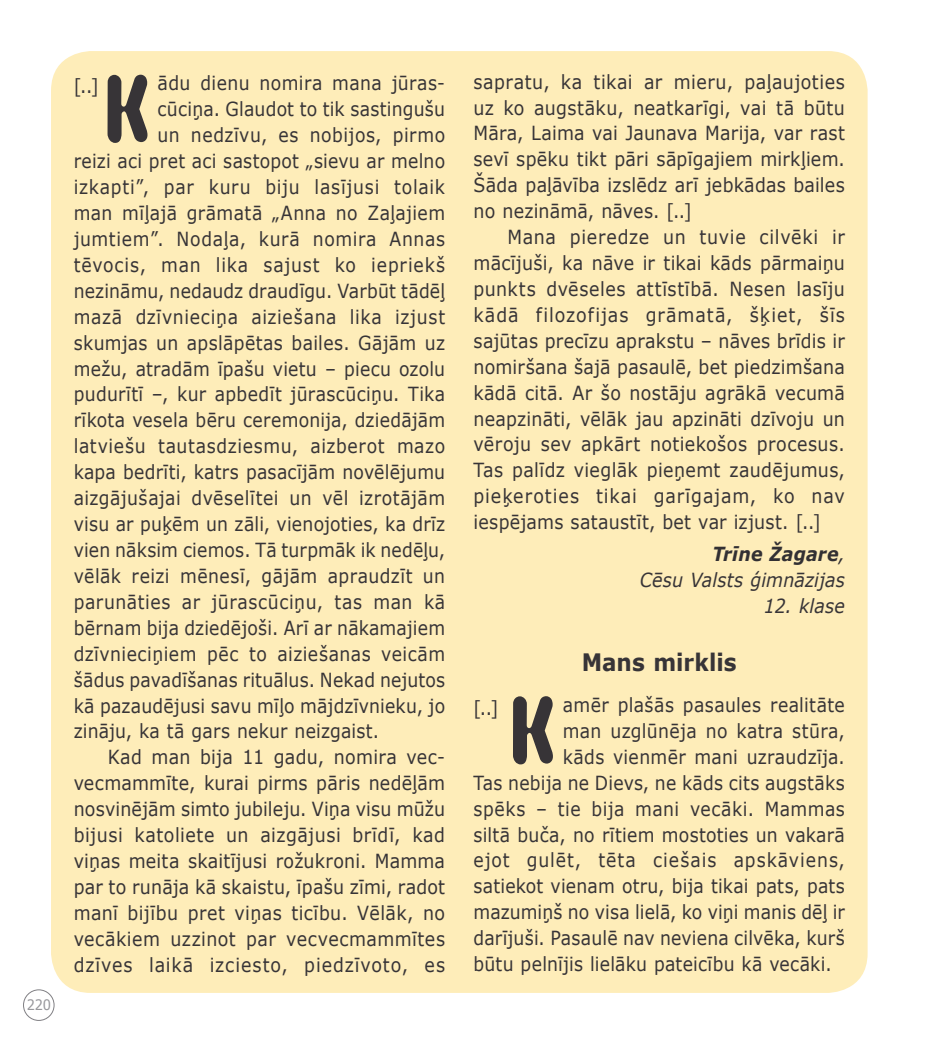
<style>
.page{position:relative;width:947px;height:1044px;background:#fff}
.page>*{position:absolute;margin:0;border:0;box-sizing:border-box;transform-origin:0 0}
.t1{font:82px "La Amy";color:#373437;scale:.9 1}
.t2{font:700 24px "Verdana";color:#373437;scale:.9 1}
.t3{font:19.4px "Verdana";letter-spacing:.02em;color:#373437;scale:.89 1}
.t4{font:19.4px/25.8px "Verdana";letter-spacing:.02em;color:#373437;text-align:justify;scale:.9 1}
.t5{font:19.4px "Verdana";letter-spacing:.045em;color:#373437;scale:.89 1}
.t6{font:italic 19.4px/25.8px "Verdana";letter-spacing:.01em;color:#373437;text-align:right;scale:.9 1}
.t7{font:19.4px "Verdana";letter-spacing:.05em;color:#373437;scale:.9 1}
.t8{font:19.4px "Verdana";letter-spacing:.06em;color:#373437;scale:.89 1}
.t9{font:14.4px "Verdana";color:#98989c;scale:.9 1}
.s1{font-weight:700;color:#323033}
.s2{color:#323033}
</style>
<div class="page">
<div style="left:51px;top:51px;width:816px;height:941px;background:#feedb9;border-radius:40px"></div>
<div style="left:23px;top:989px;width:31px;height:31px;border:1px solid #68676c;border-radius:50%"></div>
<p class="t9" style="left:26px;top:995px;width:29px">220</p>
<p class="t4" style="left:74px;top:73px;width:29px">[..]</p>
<h1 class="t1" style="left:102px;top:54px;width:54px">K</h1>
<p class="t4" style="left:157px;top:71px;width:321px">ādu dienu nomira mana jūras-</p>
<p class="t3" style="left:157px;top:97px;width:325px">cūciņa. Glaudot to tik sastingušu</p>
<p class="t3" style="left:157px;top:123px;width:325px">un nedzīvu, es nobijos, pirmo</p>
<p class="t3" style="left:74px;top:149px;width:419px">reizi aci pret aci sastopot „sievu ar melno</p>
<p class="t5" style="left:74px;top:175px;width:419px">izkapti”, par kuru biju lasījusi tolaik</p>
<p class="t3" style="left:74px;top:200px;width:419px">man mīļajā grāmatā „Anna no Zaļajiem</p>
<p class="t3" style="left:74px;top:226px;width:419px">jumtiem”. Nodaļa, kurā nomira Annas</p>
<p class="t5" style="left:74px;top:252px;width:419px">tēvocis, man lika sajust ko iepriekš</p>
<p class="t3" style="left:74px;top:278px;width:419px">nezināmu, nedaudz draudīgu. Varbūt tādēļ</p>
<p class="t3" style="left:74px;top:304px;width:419px">mazā dzīvnieciņa aiziešana lika izjust</p>
<p class="t3" style="left:74px;top:330px;width:419px">skumjas un apslāpētas bailes. Gājām uz</p>
<p class="t3" style="left:74px;top:356px;width:419px">mežu, atradām īpašu vietu ‒ piecu ozolu</p>
<p class="t3" style="left:74px;top:382px;width:419px">pudurītī ‒, kur apbedīt jūrascūciņu. Tika</p>
<p class="t3" style="left:74px;top:408px;width:419px">rīkota vesela bēru ceremonija, dziedājām</p>
<p class="t3" style="left:74px;top:434px;width:419px">latviešu tautasdziesmu, aizberot mazo</p>
<p class="t3" style="left:74px;top:459px;width:419px">kapa bedrīti, katrs pasacījām novēlējumu</p>
<p class="t3" style="left:74px;top:485px;width:419px">aizgājušajai dvēselītei un vēl izrotājām</p>
<p class="t3" style="left:74px;top:511px;width:419px">visu ar puķēm un zāli, vienojoties, ka drīz</p>
<p class="t3" style="left:74px;top:537px;width:419px">vien nāksim ciemos. Tā turpmāk ik nedēļu,</p>
<p class="t3" style="left:74px;top:563px;width:419px">vēlāk reizi mēnesī, gājām apraudzīt un</p>
<p class="t3" style="left:74px;top:589px;width:419px">parunāties ar jūrascūciņu, tas man kā</p>
<p class="t3" style="left:74px;top:615px;width:419px">bērnam bija dziedējoši. Arī ar nākamajiem</p>
<p class="t3" style="left:74px;top:641px;width:419px">dzīvnieciņiem pēc to aiziešanas veicām</p>
<p class="t3" style="left:74px;top:667px;width:419px">šādus pavadīšanas rituālus. Nekad nejutos</p>
<p class="t3" style="left:74px;top:693px;width:419px">kā pazaudējusi savu mīļo mājdzīvnieku, jo</p>
<p class="t3" style="left:74px;top:718px;width:345px">zināju, ka tā gars nekur neizgaist.</p>
<p class="t4" style="left:108px;top:744px;width:376px">Kad man bija 11 gadu, nomira vec-</p>
<p class="t4" style="left:74px;top:770px;width:414px">vecmammīte, kurai pirms pāris nedēļām</p>
<p class="t4" style="left:74px;top:796px;width:414px">nosvinējām simto jubileju. Viņa visu mūžu</p>
<p class="t4" style="left:74px;top:822px;width:414px">bijusi katoliete un aizgājusi brīdī, kad</p>
<p class="t4" style="left:74px;top:848px;width:414px">viņas meita skaitījusi rožukroni. Mamma</p>
<p class="t4" style="left:74px;top:874px;width:414px">par to runāja kā skaistu, īpašu zīmi, radot</p>
<p class="t4" style="left:74px;top:899px;width:414px">manī bijību pret viņas ticību. Vēlāk, no</p>
<p class="t4" style="left:74px;top:925px;width:414px">vecākiem uzzinot par vecvecmammītes</p>
<p class="t7" style="left:74px;top:952px;width:414px">dzīves laikā izciesto, piedzīvoto, es</p>
<p class="t4" style="left:473px;top:69px;width:414px">sapratu, ka tikai ar mieru, paļaujoties uz ko augstāku, neatkarīgi, vai tā būtu Māra, Laima vai Jaunava Marija, var rast sevī spēku tikt pāri sāpīgajiem mirkļiem.<br>Šāda paļāvība izslēdz arī jebkādas bailes no nezināmā, nāves. [..]</p>
<p class="t4" style="left:473px;top:224px;width:414px;text-indent:34px">Mana pieredze un tuvie cilvēki ir mācījuši, ka nāve ir tikai kāds pārmaiņu punkts dvēseles attīstībā. Nesen lasīju kādā filozofijas grāmatā, šķiet, šīs sajūtas precīzu aprakstu – nāves brīdis ir nomiršana šajā pasaulē, bet piedzimšana kādā citā. Ar šo nostāju agrākā vecumā neapzināti, vēlāk jau apzināti dzīvoju un vēroju sev apkārt notiekošos procesus.<br>Tas palīdz vieglāk pieņemt zaudējumus, pieķeroties tikai garīgajam, ko nav iespējams sataustīt, bet var izjust. [..]</p>
<p class="t6" style="left:640px;top:541px;width:230px"><span class="s1">Trīne Žagare</span><span class="s2">,<br></span>Cēsu Valsts ģimnāzijas</p>
<p class="t6" style="left:764px;top:593px;width:91px">12. klase</p>
<p class="t2" style="left:582px;top:646px;width:174px">Mans mirklis</p>
<p class="t4" style="left:473px;top:694px;width:29px">[..]</p>
<h1 class="t1" style="left:507px;top:675px;width:54px">K</h1>
<p class="t3" style="left:563px;top:692px;width:318px">amēr plašās pasaules realitāte</p>
<p class="t3" style="left:563px;top:718px;width:318px">man uzglūnēja no katra stūra,</p>
<p class="t3" style="left:563px;top:744px;width:318px">kāds vienmēr mani uzraudzīja.</p>
<p class="t3" style="left:473px;top:770px;width:419px">Tas nebija ne Dievs, ne kāds cits augstāks</p>
<p class="t3" style="left:473px;top:796px;width:419px">spēks – tie bija mani vecāki. Mammas</p>
<p class="t3" style="left:473px;top:821px;width:419px">siltā buča, no rītiem mostoties un vakarā</p>
<p class="t8" style="left:473px;top:847px;width:419px">ejot gulēt, tēta ciešais apskāviens,</p>
<p class="t3" style="left:473px;top:873px;width:419px">satiekot vienam otru, bija tikai pats, pats</p>
<p class="t3" style="left:473px;top:899px;width:419px">mazumiņš no visa lielā, ko viņi manis dēļ ir</p>
<p class="t3" style="left:473px;top:925px;width:419px">darījuši. Pasaulē nav neviena cilvēka, kurš</p>
<p class="t3" style="left:473px;top:951px;width:404px">būtu pelnījis lielāku pateicību kā vecāki.</p>
</div>
